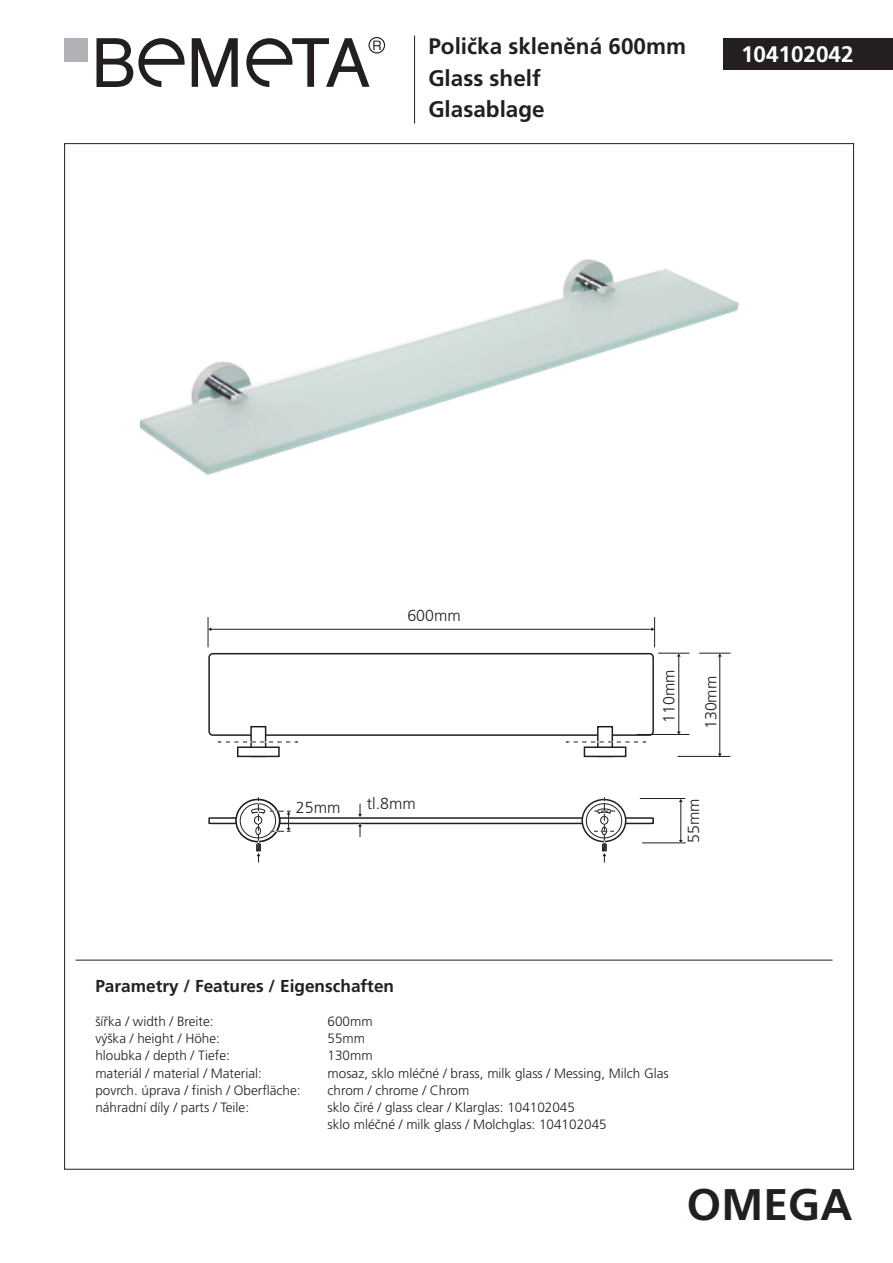
<style>
.page{position:relative;width:893px;height:1263px;background:#fff}
.page>*{position:absolute;margin:0;border:0;box-sizing:border-box;transform-origin:0 0}
.t1{font:700 44.25px "Frutiger CE";letter-spacing:.005em;color:#231f20}
.t2{font:700 22.5px/31.5px "Frutiger CE";color:#231f20}
.t3{font:700 22.5px "Frutiger CE";color:#fff}
.t4{font:700 17.25px "Frutiger CE";color:#231f20}
.t5{font:300 16.05px "Frutiger CE";color:#231f20}
.t6{font:300 13.5px/17.2px "Frutiger CE";color:#231f20}
</style>
<div class="page">
<div style="left:724px;top:38px;width:169px;height:32px;background:#231f20"></div>
<svg style="left:192px;top:38px;width:46px;height:49px"></svg>
<svg style="left:96px;top:38px;width:89px;height:49px"></svg>
<div style="left:65px;top:38px;width:23px;height:24px;background:#b1b2b6"></div>
<svg style="left:246px;top:37px;width:139px;height:50px"></svg>
<hr style="left:414px;top:36px;width:1px;height:88px;background:#231f20">
<div style="left:208px;top:653px;width:446px;height:83px;border:2px solid #231f20;border-radius:4px"></div>
<hr style="left:211px;top:629px;width:441px;height:1px;background:#231f20">
<hr style="left:678px;top:656px;width:1px;height:76px;background:#231f20">
<hr style="left:658px;top:653px;width:31px;height:1px;background:#231f20">
<hr style="left:637px;top:734px;width:52px;height:1px;background:#231f20">
<hr style="left:719px;top:656px;width:1px;height:98px;background:#231f20">
<svg style="left:718px;top:753px;width:4px;height:3px"></svg>
<hr style="left:699px;top:653px;width:31px;height:1px;background:#231f20">
<hr style="left:678px;top:756px;width:52px;height:1px;background:#231f20">
<hr style="left:654px;top:617px;width:1px;height:30px;background:#231f20">
<hr style="left:208px;top:617px;width:1px;height:30px;background:#231f20">
<div style="left:250px;top:726px;width:16px;height:31px;background:#fff;border:2px solid #231f20"></div>
<div style="left:237px;top:746px;width:43px;height:11px;background:#fff;border:2px solid #231f20"></div>
<div style="left:597px;top:726px;width:16px;height:31px;background:#fff;border:2px solid #231f20"></div>
<div style="left:584px;top:746px;width:42px;height:11px;background:#fff;border:2px solid #231f20"></div>
<img style="left:140px;top:259px;width:598px;height:216px">
<hr style="left:642px;top:843px;width:44px;height:1px;background:#231f20">
<hr style="left:681px;top:801px;width:1px;height:39px;background:#231f20">
<hr style="left:640px;top:798px;width:45px;height:1px;background:#231f20">
<svg style="left:565px;top:741px;width:81px;height:2px"></svg>
<svg style="left:218px;top:741px;width:80px;height:2px"></svg>
<svg style="left:208px;top:797px;width:447px;height:65px"></svg>
<hr style="left:76px;top:960px;width:757px;height:1px;background:#231f20">
<h2 class="t2" style="left:428px;top:31px;width:259px">Polička skleněná 600mm<br>Glass shelf<br>Glasablage</h2>
<h2 class="t3" style="left:741px;top:42px;width:114px">104102042</h2>
<p class="t5" style="left:407px;top:606px;width:55px">600mm</p>
<p class="t5" style="left:660px;top:723px;width:55px;rotate:-90deg">110mm</p>
<p class="t5" style="left:702px;top:729px;width:55px;rotate:-90deg">130mm</p>
<p class="t5" style="left:296px;top:798px;width:46px">25mm</p>
<p class="t5" style="left:367px;top:794px;width:50px">tl.8mm</p>
<p class="t5" style="left:684px;top:843px;width:46px;rotate:-90deg">55mm</p>
<p class="t4" style="left:95px;top:976px;width:300px">Parametry / Features / Eigenschaften</p>
<p class="t6" style="left:95px;top:1012px;width:120px">šířka / width / Breite:</p>
<p class="t6" style="left:328px;top:1012px;width:47px">600mm</p>
<p class="t6" style="left:95px;top:1030px;width:126px">výška / height / Höhe:</p>
<p class="t6" style="left:328px;top:1030px;width:39px">55mm</p>
<p class="t6" style="left:95px;top:1047px;width:136px">hloubka / depth / Tiefe:</p>
<p class="t6" style="left:328px;top:1047px;width:47px">130mm</p>
<p class="t6" style="left:95px;top:1064px;width:168px">materiál / material / Material:</p>
<p class="t6" style="left:328px;top:1064px;width:343px">mosaz, sklo mléčné / brass, milk glass / Messing, Milch Glas</p>
<p class="t6" style="left:95px;top:1081px;width:207px">povrch. úprava / finish / Oberfläche:</p>
<p class="t6" style="left:328px;top:1081px;width:143px">chrom / chrome / Chrom</p>
<p class="t6" style="left:95px;top:1099px;width:155px">náhradní díly / parts / Teile:</p>
<p class="t6" style="left:328px;top:1099px;width:281px">sklo čiré / glass clear / Klarglas: 104102045<br>sklo mléčné / milk glass / Molchglas: 104102045</p>
<h1 class="t1" style="left:687px;top:1179px;width:167px">OMEGA</h1>
</div>
